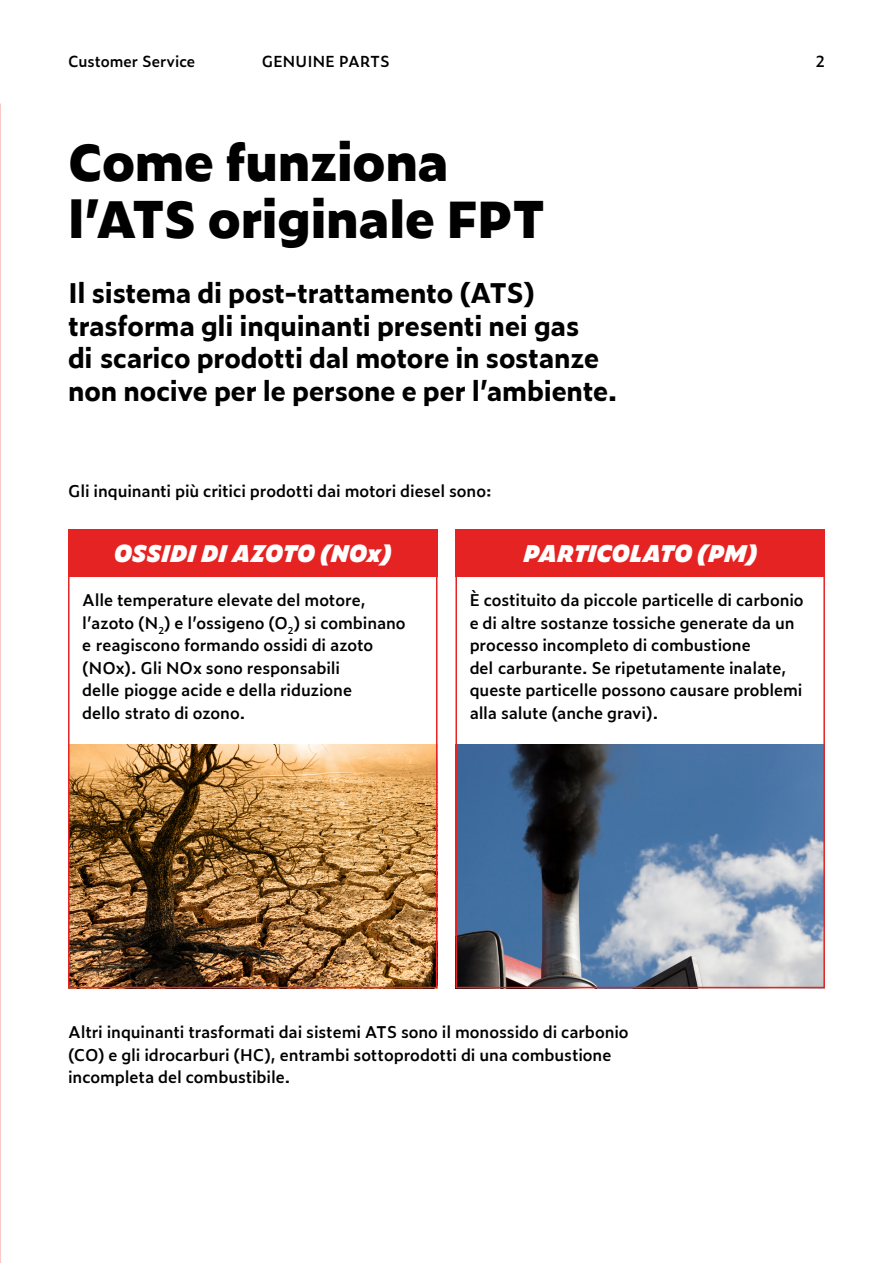
<style>
.page{position:relative;width:893px;height:1263px;background:#fff}
.page>*{position:absolute;margin:0;border:0;box-sizing:border-box;transform-origin:0 0}
.t1{font:800 49.5px/57px "Zeitung Pro";letter-spacing:-.01em;color:#000}
.t2{font:700 27px/32.4px "Zeitung Pro";letter-spacing:-.005em;color:#000}
.t3{font:italic 900 22.5px "Zeitung Pro";color:#fff}
.t4{font:600 16.5px/22.5px "Zeitung Pro";letter-spacing:-.005em;color:#000}
.t5{font:15.3px "Zeitung Pro";letter-spacing:.005em;color:#000}
.t6{font:600 15.3px "Zeitung Pro";color:#000}
</style>
<div class="page">
<img style="left:71px;top:744px;width:363px;height:241px">
<img style="left:458px;top:744px;width:364px;height:241px">
<div style="left:68px;top:530px;width:369px;height:458px;border:2px solid #e52322"></div>
<div style="left:455px;top:530px;width:370px;height:458px;border:2px solid #e52322"></div>
<div style="left:68px;top:530px;width:369px;height:47px;background:#e52322"></div>
<div style="left:455px;top:530px;width:370px;height:47px;background:#e52322"></div>
<p class="t5" style="left:68px;top:50px;width:129px">Customer Service</p>
<p class="t5" style="left:262px;top:50px;width:129px">GENUINE PARTS</p>
<p class="t6" style="left:816px;top:50px;width:11px">3</p>
<p class="t5" style="left:816px;top:50px;width:11px">2</p>
<p class="t1" style="left:68px;top:131px;width:478px">Come funziona l’ATS originale FPT</p>
<p class="t2" style="left:68px;top:276px;width:551px">Il sistema di post-trattamento (ATS) trasforma gli inquinanti presenti nei gas<br>di scarico prodotti dal motore in sostanze non nocive per le persone e per l’ambiente.</p>
<p class="t4" style="left:68px;top:479px;width:425px">Gli inquinanti più critici prodotti dai motori diesel sono:</p>
<p class="t3" style="left:114px;top:535px;width:279px">OSSIDI DI AZOTO (NOx)</p>
<p class="t3" style="left:523px;top:535px;width:235px">PARTICOLATO (PM)</p>
<p class="t4" style="left:82px;top:588px;width:325px">Alle temperature elevate del motore, l’azoto (N<sub>2</sub>) e l’ossigeno (O<sub>2</sub>) si combinano e reagiscono formando ossidi di azoto (NOx). Gli NOx sono responsabili<br>delle piogge acide e della riduzione<br>dello strato di ozono.</p>
<p class="t4" style="left:470px;top:588px;width:335px">È costituito da piccole particelle di carbonio e di altre sostanze tossiche generate da un processo incompleto di combustione<br>del carburante. Se ripetutamente inalate, queste particelle possono causare problemi alla salute (anche gravi).</p>
<p class="t4" style="left:68px;top:1020px;width:562px">Altri inquinanti trasformati dai sistemi ATS sono il monossido di carbonio (CO) e gli idrocarburi (HC), entrambi sottoprodotti di una combustione incompleta del combustibile.</p>
</div>
